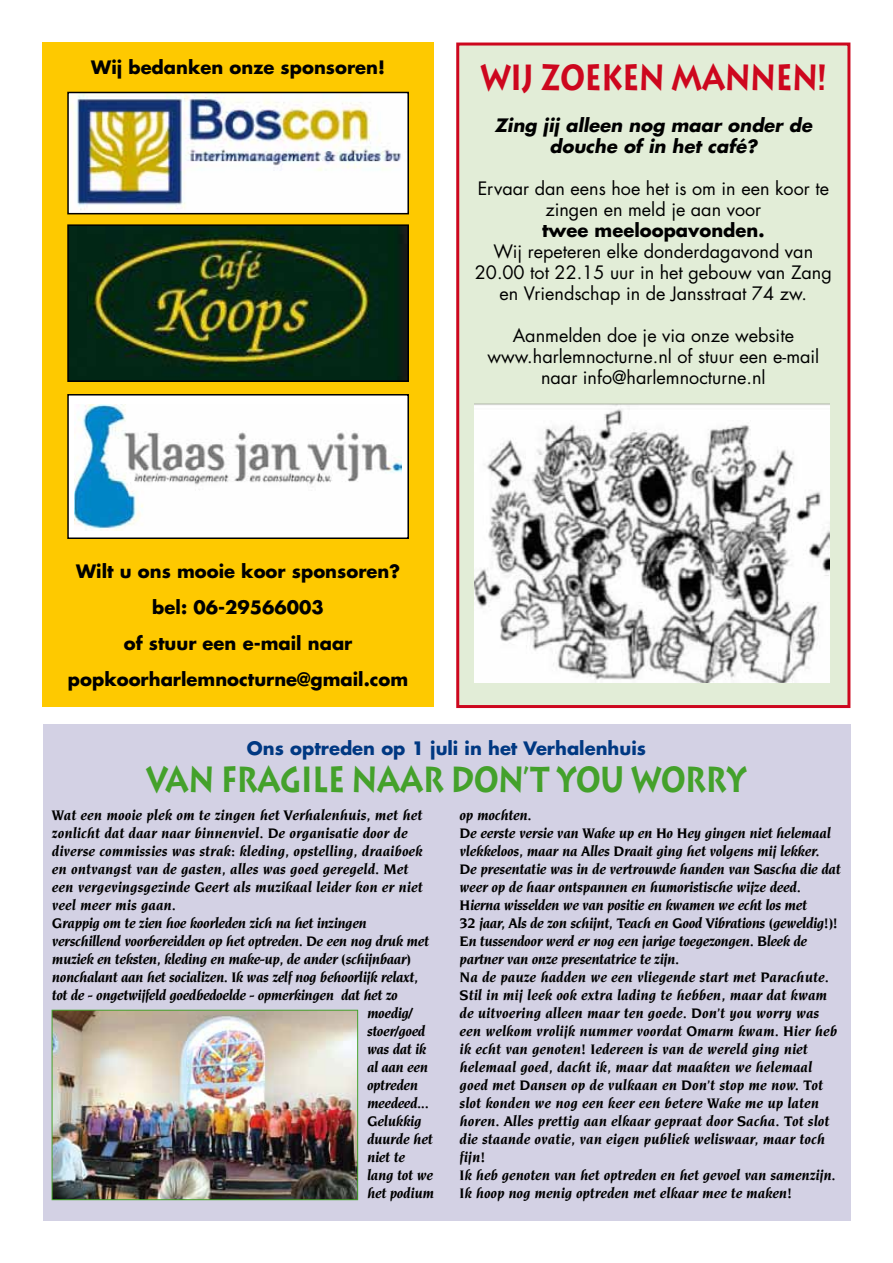
<style>
.page{position:relative;width:893px;height:1263px;background:#fff}
.page>*{position:absolute;margin:0;border:0;box-sizing:border-box;transform-origin:0 0}
.t1{font:700 36px "Lithos";letter-spacing:-.025em;color:#44a12b;scale:.8 1}
.t2{font:700 36px "Lithos";letter-spacing:-.025em;color:#cd071e;scale:.8 1}
.t3{font:18px/21px "Futura";color:#000;text-align:center}
.t4{font:700 18px/36px "Futura";color:#000;text-align:center}
.t5{font:italic 700 18px/21px "Futura";color:#000;text-align:center}
.t6{font:700 18px "Futura";color:#003882}
.t7{font:italic 700 15px/18px "Novarese";letter-spacing:-.01em;color:#000}
.t8{font:italic 700 15px "Novarese";letter-spacing:-.03em;color:#000}
</style>
<div class="page">
<div style="left:43px;top:43px;width:391px;height:664px;background:#fec900"></div>
<img style="left:70px;top:95px;width:336px;height:116px">
<div style="left:67px;top:92px;width:342px;height:122px;border:2px solid #000"></div>
<img style="left:70px;top:227px;width:336px;height:152px">
<div style="left:67px;top:224px;width:342px;height:158px;border:2px solid #000"></div>
<div style="left:68px;top:395px;width:340px;height:143px;background:#fff"></div>
<img style="left:74px;top:404px;width:328px;height:126px">
<div style="left:67px;top:394px;width:342px;height:145px;border:2px solid #000"></div>
<div style="left:458px;top:44px;width:391px;height:662px;background:#e2edd7"></div>
<div style="left:456px;top:43px;width:394px;height:665px;border:3px solid #cd071e"></div>
<div style="left:43px;top:724px;width:808px;height:496px;background:#d3d1e4"></div>
<img style="left:475px;top:403px;width:354px;height:279px">
<img style="left:54px;top:1012px;width:302px;height:186px">
<div style="left:52px;top:1010px;width:306px;height:190px;border:1px solid #44a12b"></div>
<p class="t4" style="left:91px;top:49px;width:295px">Wij bedanken onze sponsoren!</p>
<h1 class="t2" style="left:480px;top:56px;width:435px">WIJ ZOEKEN MANNEN!</h1>
<p class="t5" style="left:495px;top:114px;width:319px">Zing jij alleen nog maar onder de douche of in het café?</p>
<p class="t3" style="left:478px;top:178px;width:353px">Ervaar dan eens hoe het is om in een koor te zingen en meld je aan voor</p>
<p class="t4" style="left:542px;top:212px;width:224px">twee meeloopavonden.</p>
<p class="t3" style="left:475px;top:241px;width:359px">Wij repeteren elke donderdagavond van<br>20.00 tot 22.15 uur in het gebouw van Zang en Vriendschap in de Jansstraat 74 zw.</p>
<p class="t3" style="left:487px;top:325px;width:334px">Aanmelden doe je via onze website www.harlemnocturne.nl of stuur een e-mail naar info@harlemnocturne.nl</p>
<p class="t4" style="left:68px;top:553px;width:342px">Wilt u ons mooie koor sponsoren? bel: 06-29566003<br>of stuur een e-mail naar popkoorharlemnocturne@gmail.com</p>
<p class="t6" style="left:247px;top:736px;width:401px">Ons optreden op 1 juli in het Verhalenhuis</p>
<h1 class="t1" style="left:146px;top:758px;width:753px">VAN FRAGILE NAAR DON’T YOU WORRY</h1>
<p class="t7" style="left:52px;top:806px;width:372px">Wat een mooie plek om te zingen het Verhalenhuis, met het</p>
<p class="t7" style="left:52px;top:824px;width:357px">zonlicht dat daar naar binnenviel. De organisatie door de</p>
<p class="t7" style="left:52px;top:842px;width:372px">diverse commissies was strak: kleding, opstelling, draaiboek</p>
<p class="t7" style="left:52px;top:860px;width:358px">en ontvangst van de gasten, alles was goed geregeld. Met</p>
<p class="t7" style="left:52px;top:878px;width:372px">een vergevingsgezinde Geert als muzikaal leider kon er niet</p>
<p class="t7" style="left:52px;top:896px;width:126px">veel meer mis gaan.</p>
<p class="t8" style="left:52px;top:915px;width:316px">Grappig om te zien hoe koorleden zich na het inzingen</p>
<p class="t8" style="left:52px;top:933px;width:379px">verschillend voorbereidden op het optreden. De een nog druk met</p>
<p class="t8" style="left:52px;top:951px;width:361px">muziek en teksten, kleding en make-up, de ander (schijnbaar)</p>
<p class="t8" style="left:52px;top:969px;width:368px">nonchalant aan het socializen. Ik was zelf nog behoorlijk relaxt,</p>
<p class="t8" style="left:52px;top:987px;width:347px">tot de - ongetwijfeld goedbedoelde - opmerkingen dat het zo</p>
<p class="t7" style="left:367px;top:1004px;width:47px">moedig/</p>
<p class="t8" style="left:367px;top:1023px;width:60px">stoer/goed</p>
<p class="t7" style="left:367px;top:1040px;width:61px">was dat ik</p>
<p class="t7" style="left:367px;top:1058px;width:62px">al aan een</p>
<p class="t8" style="left:367px;top:1077px;width:52px">optreden</p>
<p class="t8" style="left:367px;top:1095px;width:63px">meedeed...</p>
<p class="t7" style="left:367px;top:1112px;width:56px">Gelukkig</p>
<p class="t7" style="left:367px;top:1130px;width:67px">duurde het</p>
<p class="t7" style="left:367px;top:1148px;width:40px">niet te</p>
<p class="t7" style="left:367px;top:1166px;width:68px">lang tot we</p>
<p class="t7" style="left:367px;top:1184px;width:69px">het podium</p>
<p class="t7" style="left:460px;top:806px;width:383px">op mochten.<br>De eerste versie van Wake up en Ho Hey gingen niet helemaal vlekkeloos, maar na Alles Draait ging het volgens mij lekker.<br>De presentatie was in de vertrouwde handen van Sascha die dat weer op de haar ontspannen en humoristische wijze deed.<br>Hierna wisselden we van positie en kwamen we echt los met<br>32 jaar, Als de zon schijnt, Teach en Good Vibrations (geweldig!)!<br>En tussendoor werd er nog een jarige toegezongen. Bleek de partner van onze presentatrice te zijn.<br>Na de pauze hadden we een vliegende start met Parachute.<br>Stil in mij leek ook extra lading te hebben, maar dat kwam de uitvoering alleen maar ten goede. Don’t you worry was een welkom vrolijk nummer voordat Omarm kwam. Hier heb ik echt van genoten! Iedereen is van de wereld ging niet helemaal goed, dacht ik, maar dat maakten we helemaal goed met Dansen op de vulkaan en Don’t stop me now. Tot slot konden we nog een keer een betere Wake me up laten horen. Alles prettig aan elkaar gepraat door Sacha. Tot slot die staande ovatie, van eigen publiek weliswaar, maar toch fijn!<br>Ik heb genoten van het optreden en het gevoel van samenzijn.<br>Ik hoop nog menig optreden met elkaar mee te maken!</p>
</div>
